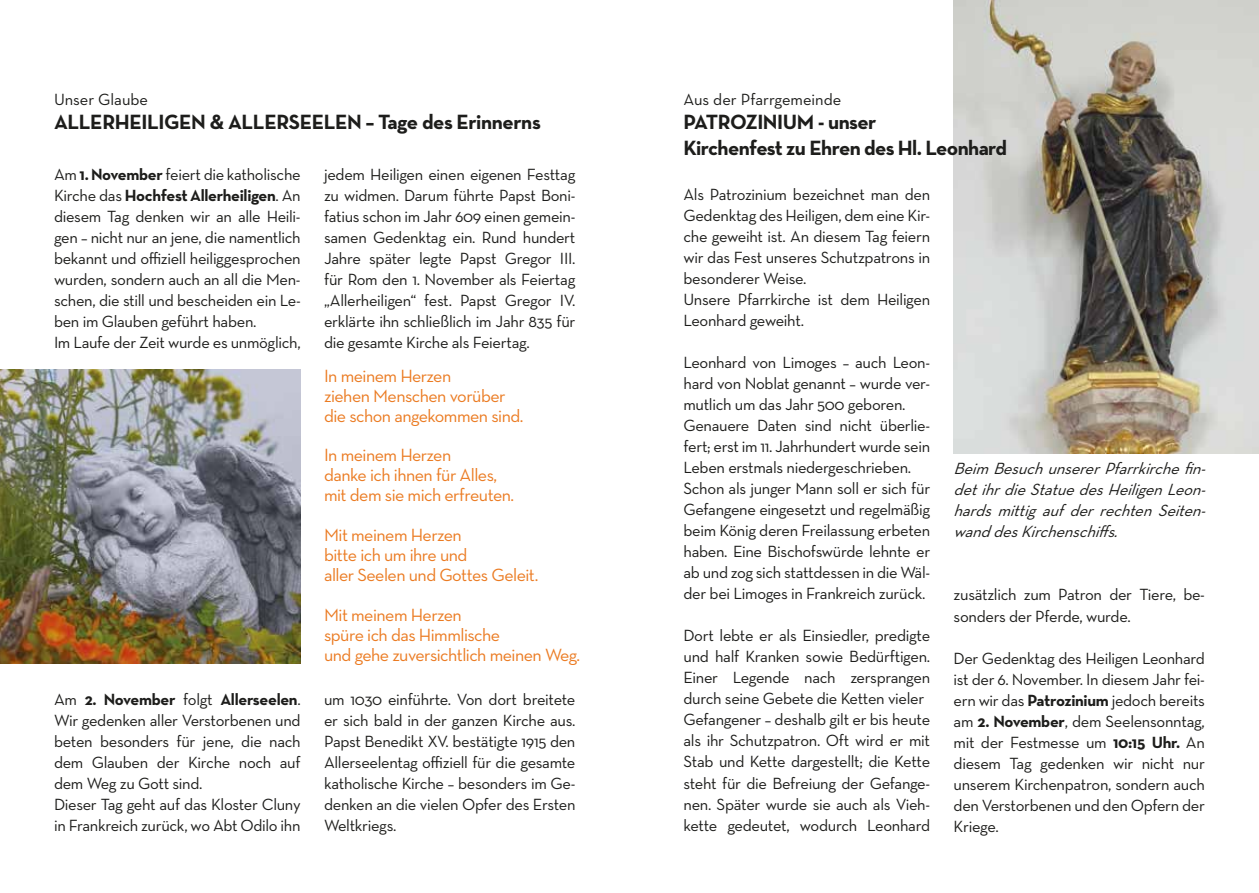
<style>
.page{position:relative;width:1259px;height:893px;background:#fff}
.page>*{position:absolute;margin:0;border:0;box-sizing:border-box;transform-origin:0 0}
.t1{font:700 21px/25.2px "Neutra Text";letter-spacing:-.02em;color:#1d1d1b}
.t2{font:18px/20px "Neutra Text";letter-spacing:-.03em;color:#eb7b22}
.t3{font:16.5px/21px "Neutra Text";letter-spacing:-.02em;color:#1d1d1b}
.t4{font:italic 16.5px/21px "Neutra Text";color:#1d1d1b;text-align:justify}
.t5{font:16.5px "Neutra Text";color:#1d1d1b}
.s1{font-weight:700}
</style>
<div class="page">
<img style="left:0;top:369px;width:301px;height:294px">
<img style="left:953px;top:0;width:306px;height:453px">
<p class="t5" style="left:54px;top:90px;width:96px">Unser Glaube</p>
<p class="t1" style="left:54px;top:109px;width:488px">ALLERHEILIGEN &amp; ALLERSEELEN – Tage des Erinnerns</p>
<p class="t3" style="left:54px;top:164px;width:248px">Am <span class="s1">1. November</span> feiert die katholische Kirche das <span class="s1">Hochfest Allerheiligen</span>. An diesem Tag denken wir an alle Heili&shy;gen – nicht nur an jene, die namentlich bekannt und offiziell heiliggesprochen wurden, sondern auch an all die Men&shy;schen, die still und bescheiden ein Le&shy;ben im Glauben geführt haben.<br>Im Laufe der Zeit wurde es unmöglich,</p>
<p class="t3" style="left:54px;top:688px;width:248px">Am <span class="s1">2. November</span> folgt <span class="s1">Allerseelen</span>.<br>Wir gedenken aller Verstorbenen und beten besonders für jene, die nach dem Glauben der Kirche noch auf dem Weg zu Gott sind.<br>Dieser Tag geht auf das Kloster Cluny in Frankreich zurück, wo Abt Odilo ihn</p>
<p class="t3" style="left:324px;top:164px;width:253px;text-align:justify">jedem Heiligen einen eigenen Festtag zu widmen. Darum führte Papst Boni&shy;fatius schon im Jahr 609 einen gemein&shy;samen Gedenktag ein. Rund hundert Jahre später legte Papst Gregor III. für Rom den 1. November als Feiertag „Allerheiligen“ fest. Papst Gregor IV. erklärte ihn schließlich im Jahr 835 für die gesamte Kirche als Feiertag.</p>
<p class="t2" style="left:324px;top:365px;width:201px">In meinem Herzen<br>ziehen Menschen vorüber die schon angekommen sind.</p>
<p class="t2" style="left:324px;top:445px;width:192px">In meinem Herzen<br>danke ich ihnen für Alles, mit dem sie mich erfreuten.</p>
<p class="t2" style="left:324px;top:525px;width:216px">Mit meinem Herzen<br>bitte ich um ihre und<br>aller Seelen und Gottes Geleit.</p>
<p class="t2" style="left:324px;top:605px;width:258px">Mit meinem Herzen<br>spüre ich das Himmlische<br>und gehe zuversichtlich meinen Weg.</p>
<p class="t3" style="left:324px;top:688px;width:253px;text-align:justify">um 1030 einführte. Von dort breitete er sich bald in der ganzen Kirche aus.<br>Papst Benedikt XV. bestätigte 1915 den Allerseelentag offiziell für die gesamte katholische Kirche – besonders im Ge&shy;denken an die vielen Opfer des Ersten Weltkriegs.</p>
<p class="t5" style="left:683px;top:90px;width:159px">Aus der Pfarrgemeinde</p>
<p class="t1" style="left:683px;top:109px;width:325px">PATROZINIUM - unser<br>Kirchenfest zu Ehren des Hl. Leonhard</p>
<p class="t3" style="left:683px;top:184px;width:248px">Als Patrozinium bezeichnet man den<br>Gedenktag des Heiligen, dem eine Kir&shy;che geweiht ist. An diesem Tag feiern wir das Fest unseres Schutzpatrons in besonderer Weise.<br>Unsere Pfarrkirche ist dem Heiligen<br>Leonhard geweiht.</p>
<p class="t3" style="left:683px;top:352px;width:248px">Leonhard von Limoges – auch Leon&shy;hard von Noblat genannt – wurde ver&shy;mutlich um das Jahr 500 geboren.<br>Genauere Daten sind nicht überlie&shy;fert; erst im 11. Jahrhundert wurde sein Leben erstmals niedergeschrieben.<br>Schon als junger Mann soll er sich für Gefangene eingesetzt und regelmäßig beim König deren Freilassung erbeten haben. Eine Bischofswürde lehnte er ab und zog sich stattdessen in die Wäl&shy;der bei Limoges in Frankreich zurück.</p>
<p class="t3" style="left:683px;top:625px;width:248px">Dort lebte er als Einsiedler, predigte und half Kranken sowie Bedürftigen.<br>Einer Legende nach zersprangen durch seine Gebete die Ketten vieler Gefangener – deshalb gilt er bis heute als ihr Schutzpatron. Oft wird er mit Stab und Kette dargestellt; die Kette steht für die Befreiung der Gefange&shy;nen. Später wurde sie auch als Vieh&shy;kette gedeutet, wodurch Leonhard</p>
<p class="t4" style="left:953px;top:457px;width:259px">Beim BesuchunsererPfarrkirchefin&shy;detihrdieStatuedesHeiligenLeon&shy;hardsmittigaufderrechtenSeiten&shy;wanddesKirchenschiffs.</p>
<p class="t3" style="left:953px;top:584px;width:253px">zusätzlich zum Patron der Tiere, be&shy;sonders der Pferde, wurde.</p>
<p class="t3" style="left:953px;top:647px;width:253px;text-align:justify">Der Gedenktag des Heiligen Leonhard ist der 6. November. In diesem Jahr fei&shy;ern wir das <span class="s1">Patrozinium</span> jedoch bereits am <span class="s1">2. November</span>, dem Seelensonntag, mit der Festmesse um <span class="s1">10:15 Uhr.</span> An diesem Tag gedenken wir nicht nur unserem Kirchenpatron, sondern auch den Verstorbenen und den Opfern der Kriege.</p>
</div>
